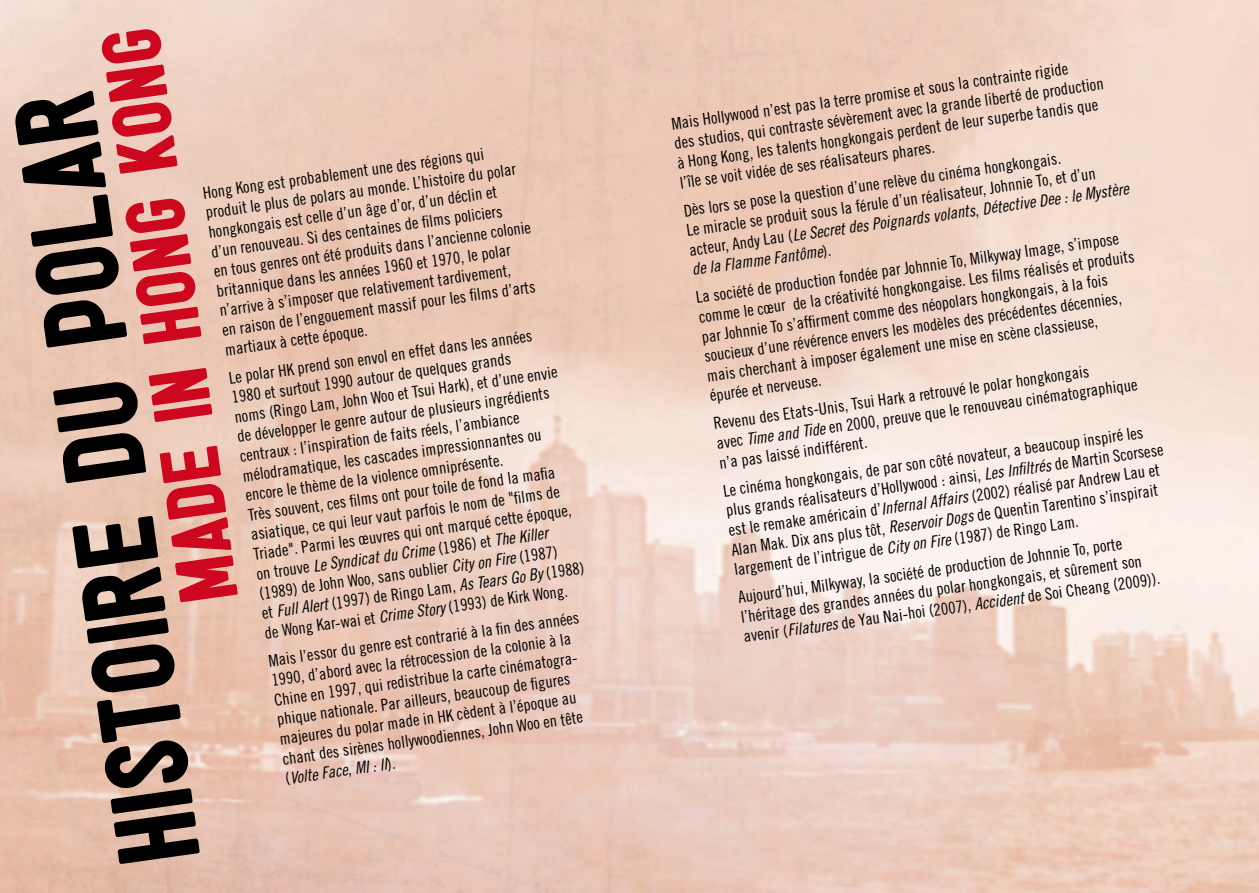
<style>
.page{position:relative;width:1259px;height:893px;background:#fff}
.page>*{position:absolute;margin:0;border:0;box-sizing:border-box;transform-origin:0 0}
.t1{font:120.15px "Sugo";color:#000}
.t2{font:85.8px "Sugo";color:#cd071e}
.t3{font:16.5px/19.8px "Trade Gothic Cond Eighteen";color:#000}
.t4{font:16.5px/19.8px "Trade Gothic Cond Eighteen Obl";color:#000}
.s1{font-family:"Trade Gothic Cond Eighteen"}
.s2{font-family:"Trade Gothic Cond Eighteen Obl"}
</style>
<div class="page">
<h2 class="t2" style="left:158px;top:609px;width:581px;rotate:-98deg">MADE IN HONG KONG</h2>
<h1 class="t1" style="left:89px;top:873px;width:780px;rotate:-98deg">HISTOIRE DU POLAR</h1>
<p class="t3" style="left:202px;top:183px;width:321px;rotate:-8deg">Hong Kong est probablement une des régions qui produit le plus de polars au monde. L’histoire du polar hongkongais est celle d’un âge d’or, d’un déclin et d’un renouveau. Si des centaines de fi lms policiers<br>en tous genres ont été produits dans l’ancienne colonie britannique dans les années 1960 et 1970, le polar n’arrive à s’imposer que relativement tardivement,<br>en raison de l’engouement massif pour les fi lms d’arts martiaux à cette époque.</p>
<p class="t3" style="left:228px;top:368px;width:327px;rotate:-8deg">Le polar HK prend son envol en effet dans les années 1980 et surtout 1990 autour de quelques grands<br>noms (Ringo Lam, John Woo et Tsui Hark), et d’une envie de développer le genre autour de plusieurs ingrédients centraux : l’inspiration de faits réels, l’ambiance mélodramatique, les cascades impressionnantes ou encore le thème de la violence omniprésente.<br>Très souvent, ces fi lms ont pour toile de fond la mafi a asiatique, ce qui leur vaut parfois le nom de "fi lms de Triade". Parmi les œuvres qui ont marqué cette époque,</p>
<p class="t4" style="left:255px;top:564px;width:295px;rotate:-8deg"><span class="s1">on trouve</span> Le Syndicat du Crime <span class="s1">(1986) et</span> The Killer</p>
<p class="t3" style="left:258px;top:583px;width:327px;rotate:-8deg">(1989) de John Woo, sans oublier <span class="s2">City on Fire</span> (1987)<br>et <span class="s2">Full Alert</span> (1997) de Ringo Lam, <span class="s2">As Tears Go By</span> (1988) de Wong Kar-wai et <span class="s2">Crime Story</span> (1993) de Kirk Wong.</p>
<p class="t3" style="left:267px;top:651px;width:315px;rotate:-8deg">Mais l’essor du genre est contrarié à la fi n des années 1990, d’abord avec la rétrocession de la colonie à la Chine en 1997, qui redistribue la carte cinématogra&shy;phique nationale. Par ailleurs, beaucoup de fi gures majeures du polar made in HK cèdent à l’époque au chant des sirènes hollywoodiennes, John Woo en tête</p>
<p class="t4" style="left:284px;top:768px;width:112px;rotate:-8deg"><span class="s1">(</span>Volte Face<span class="s1">,</span> MI : II<span class="s1">).</span></p>
<p class="t3" style="left:670px;top:114px;width:435px;rotate:-8deg">Mais Hollywood n’est pas la terre promise et sous la contrainte rigide<br>des studios, qui contraste sévèrement avec la grande liberté de production à Hong Kong, les talents hongkongais perdent de leur superbe tandis que l’île se voit vidée de ses réalisateurs phares.</p>
<p class="t3" style="left:682px;top:201px;width:414px;rotate:-8deg">Dès lors se pose la question d’une relève du cinéma hongkongais.<br>Le miracle se produit sous la férule d’un réalisateur, Johnnie To, et d’un</p>
<p class="t4" style="left:688px;top:240px;width:445px;rotate:-8deg"><span class="s1">acteur, Andy Lau (</span>Le Secret des Poignards volants<span class="s1">,</span> Détective Dee : le Mystère de la Flamme Fantôme<span class="s1">).</span></p>
<p class="t3" style="left:694px;top:288px;width:441px;rotate:-8deg">La société de production fondée par Johnnie To, Milkyway Image, s’impose comme le cœur de la créativité hongkongaise. Les fi lms réalisés et produits par Johnnie To s’affi rment comme des néopolars hongkongais, à la fois soucieux d’une révérence envers les modèles des précédentes décennies, mais cherchant à imposer également une mise en scène classieuse,<br>épurée et nerveuse.</p>
<p class="t3" style="left:712px;top:414px;width:426px;rotate:-8deg">Revenu des Etats-Unis, Tsui Hark a retrouvé le polar hongkongais<br>avec <span class="s2">Time and Tide</span> en 2000, preuve que le renouveau cinématographique n’a pas laissé indifférent.</p>
<p class="t3" style="left:722px;top:481px;width:443px;rotate:-8deg">Le cinéma hongkongais, de par son côté novateur, a beaucoup inspiré les plus grands réalisateurs d’Hollywood : ainsi, <span class="s2">Les Infi ltrés</span> de Martin Scorsese est le remake américain d’<span class="s2">Infernal Affairs</span> (2002) réalisé par Andrew Lau et Alan Mak. Dix ans plus tôt, <span class="s2">Reservoir Dogs</span> de Quentin Tarentino s’inspirait largement de l’intrigue de <span class="s2">City on Fire</span> (1987) de Ringo Lam.</p>
<p class="t3" style="left:737px;top:587px;width:422px;rotate:-8deg">Aujourd’hui, Milkyway, la société de production de Johnnie To, porte l’héritage des grandes années du polar hongkongais, et sûrement son avenir (<span class="s2">Filatures</span> de Yau Nai-hoi (2007), <span class="s2">Accident</span> de Soi Cheang (2009)).</p>
</div>
